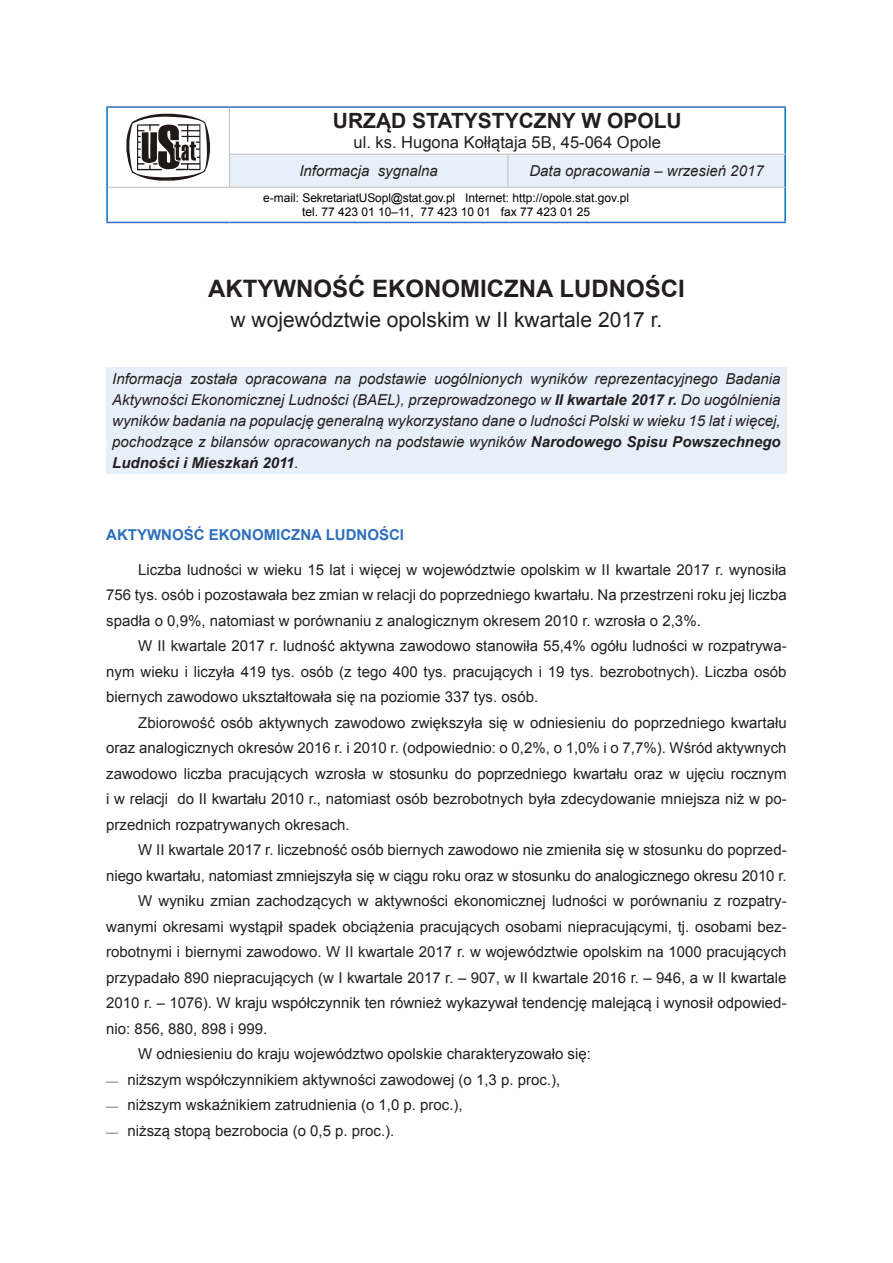
<style>
.page{position:relative;width:893px;height:1263px;background:#fff}
.page>*{position:absolute;margin:0;border:0;box-sizing:border-box;transform-origin:0 0}
.t1{font:700 24px "Arial";color:#231f20}
.Subtitle{font:21px "Arial";color:#231f20}
.t2{font:700 21px "Arial";color:#231f20}
.t3{font:16.5px "Arial";color:#231f20}
.Body_Text{font:15px/25.5px "Arial";color:#231f20;text-align:justify}
.t4{font:italic 15px/21px "Arial";color:#231f20;text-align:justify}
.t5{font:700 15px "Arial";color:#2e6ebc}
.t6{font:12px/14.4px "Arial";color:#000;text-align:center}
.s1{font-weight:700}
.s2{font-family:"Times New Roman";font-size:12px}
</style>
<div class="page">
<div style="left:230px;top:155px;width:554px;height:32px;background:#e7eff9"></div>
<hr style="left:229px;top:108px;width:1px;height:46px;background:#bfbfbf">
<hr style="left:106px;top:187px;width:2px;height:35px;background:#0070c0">
<hr style="left:106px;top:108px;width:2px;height:46px;background:#0070c0">
<hr style="left:106px;top:154px;width:2px;height:33px;background:#0070c0">
<hr style="left:229px;top:155px;width:1px;height:32px;background:#bfbfbf">
<hr style="left:507px;top:155px;width:1px;height:32px;background:#bfbfbf">
<hr style="left:784px;top:108px;width:2px;height:46px;background:#0070c0">
<hr style="left:784px;top:155px;width:2px;height:32px;background:#0070c0">
<hr style="left:229px;top:187px;width:279px;height:1px;background:#bfbfbf">
<hr style="left:508px;top:187px;width:278px;height:1px;background:#bfbfbf">
<hr style="left:784px;top:188px;width:2px;height:34px;background:#0070c0">
<hr style="left:229px;top:154px;width:279px;height:1px;background:#bfbfbf">
<hr style="left:508px;top:154px;width:278px;height:1px;background:#bfbfbf">
<hr style="left:106px;top:222px;width:123px;height:1px;background:#2e6ebc">
<hr style="left:229px;top:222px;width:279px;height:1px;background:#2e6ebc">
<hr style="left:508px;top:222px;width:278px;height:1px;background:#2e6ebc">
<hr style="left:106px;top:106px;width:123px;height:2px;background:#2e6ebc">
<hr style="left:108px;top:187px;width:121px;height:1px;background:#bfbfbf">
<hr style="left:229px;top:106px;width:279px;height:2px;background:#2e6ebc">
<hr style="left:508px;top:106px;width:278px;height:2px;background:#2e6ebc">
<svg style="left:126px;top:114px;width:84px;height:67px"></svg>
<div style="left:106px;top:367px;width:681px;height:107px;background:#e7eff9"></div>
<p class="t2" style="left:333px;top:107px;width:350px">URZĄD STATYSTYCZNY W OPOLU</p>
<p class="t3" style="left:354px;top:132px;width:309px">ul. ks. Hugona Kołłątaja 5B, 45-064 Opole</p>
<p class="t4" style="left:299px;top:161px;width:140px">Informacja sygnalna</p>
<p class="t4" style="left:529px;top:161px;width:236px">Data opracowania – wrzesień 2017</p>
<p class="t6" style="left:263px;top:191px;width:367px">e-mail: SekretariatUSopl@stat.gov.pl Internet: http://opole.stat.gov.pl tel. 77 423 01 10–11, 77 423 10 01 fax 77 423 01 25</p>
<p class="t1" style="left:208px;top:273px;width:478px">AKTYWNOŚĆ EKONOMICZNA LUDNOŚCI</p>
<p class="Subtitle" style="left:231px;top:306px;width:433px">w województwie opolskim w II kwartale 2017 r.</p>
<p class="t4" style="left:112px;top:369px;width:670px">Informacja została opracowana na podstawie uogólnionych wyników reprezentacyjnego Badania Aktywności Ekonomicznej Ludności (BAEL), przeprowadzonego w <span class="s1">II kwartale 2017 r.</span> Do uogólnienia wyników badania na populację generalną wykorzystano dane o ludności Polski w wieku 15 lat i więcej, pochodzące z bilansów opracowanych na podstawie wyników <span class="s1">Narodowego Spisu Powszechnego Ludności i Mieszkań 2011</span>.</p>
<p class="t5" style="left:106px;top:525px;width:299px">AKTYWNOŚĆ EKONOMICZNA LUDNOŚCI</p>
<p class="Body_Text" style="left:106px;top:557px;width:682px;text-indent:32px">Liczba ludności w wieku 15 lat i więcej w województwie opolskim w II kwartale 2017 r. wynosiła 756 tys. osób i pozostawała bez zmian w relacji do poprzedniego kwartału. Na przestrzeni roku jej liczba spadła o 0,9%, natomiast w porównaniu z analogicznym okresem 2010 r. wzrosła o 2,3%.</p>
<p class="Body_Text" style="left:106px;top:633px;width:682px;text-indent:32px">W II kwartale 2017 r. ludność aktywna zawodowo stanowiła 55,4% ogółu ludności w rozpatrywa&shy;nym wieku i liczyła 419 tys. osób (z tego 400 tys. pracujących i 19 tys. bezrobotnych). Liczba osób biernych zawodowo ukształtowała się na poziomie 337 tys. osób.</p>
<p class="Body_Text" style="left:106px;top:710px;width:682px;text-indent:32px">Zbiorowość osób aktywnych zawodowo zwiększyła się w odniesieniu do poprzedniego kwartału oraz analogicznych okresów 2016 r. i 2010 r. (odpowiednio: o 0,2%, o 1,0% i o 7,7%). Wśród aktywnych zawodowo liczba pracujących wzrosła w stosunku do poprzedniego kwartału oraz w ujęciu rocznym i w relacji do II kwartału 2010 r., natomiast osób bezrobotnych była zdecydowanie mniejsza niż w po&shy;przednich rozpatrywanych okresach.</p>
<p class="Body_Text" style="left:106px;top:837px;width:682px;text-align:right">W II kwartale 2017 r. liczebność osób biernych zawodowo nie zmieniła się w stosunku do poprzed&shy;niego kwartału, natomiast zmniejszyła się w ciągu roku oraz w stosunku do analogicznego okresu 2010 r.</p>
<p class="Body_Text" style="left:106px;top:888px;width:682px;text-indent:32px">W wyniku zmian zachodzących w aktywności ekonomicznej ludności w porównaniu z rozpatry&shy;wanymi okresami wystąpił spadek obciążenia pracujących osobami niepracującymi, tj. osobami bez&shy;robotnymi i biernymi zawodowo. W II kwartale 2017 r. w województwie opolskim na 1000 pracujących przypadało 890 niepracujących (w I kwartale 2017 r. – 907, w II kwartale 2016 r. – 946, a w II kwartale 2010 r. – 1076). W kraju współczynnik ten również wykazywał tendencję malejącą i wynosił odpowied&shy;nio: 856, 880, 898 i 999.</p>
<p class="Body_Text" style="left:138px;top:1041px;width:454px">W odniesieniu do kraju województwo opolskie charakteryzowało się:</p>
<p class="Body_Text" style="left:106px;top:1067px;width:455px"><span class="s2">—</span> niższym współczynnikiem aktywności zawodowej (o 1,3 p. proc.),</p>
<p class="Body_Text" style="left:106px;top:1092px;width:358px"><span class="s2">—</span> niższym wskaźnikiem zatrudnienia (o 1,0 p. proc.),</p>
<p class="Body_Text" style="left:106px;top:1118px;width:290px"><span class="s2">—</span> niższą stopą bezrobocia (o 0,5 p. proc.).</p>
</div>
